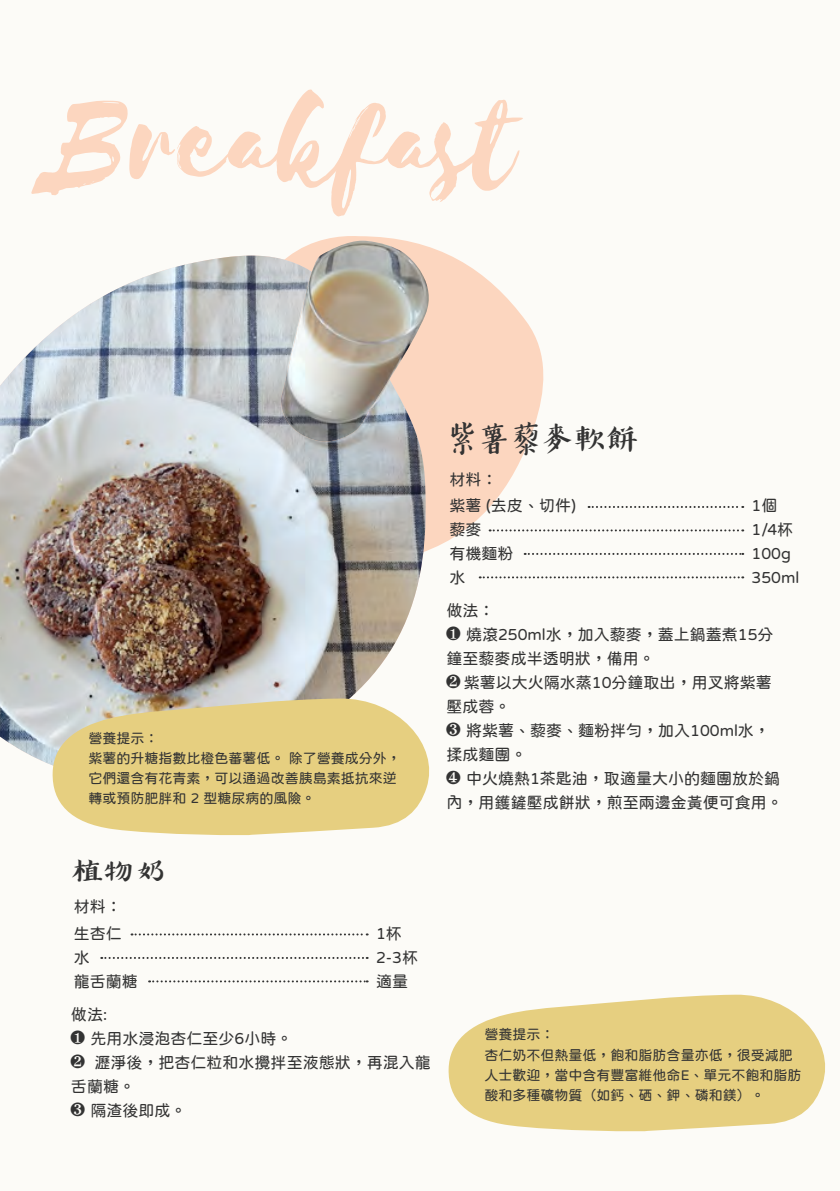
<style>
.page{position:relative;width:840px;height:1191px;background:#fff}
.page>*{position:absolute;margin:0;border:0;box-sizing:border-box;transform-origin:0 0}
.t1{font:144px "Selima";color:#fcd6bf}
.t2{font:36px "Hanyi Senty Tang";color:#333}
.t3{font:16px/24px "jf openhuninn 1.1";color:#333}
.t4{font:14px/20px "jf openhuninn 1.1";color:#333}
.s1{font-family:"Digits"}
</style>
<div class="page">
<div style="left:0;top:0;width:839px;height:1191px;background:#fcfbf7"></div>
<svg style="left:327px;top:236px;width:222px;height:343px;fill:#fcd6bf"></svg>
<img style="left:0;top:255px;width:426px;height:510px">
<img style="left:281px;top:241px;width:156px;height:201px">
<svg style="left:588px;top:506px;width:154px;height:2px"></svg>
<svg style="left:524px;top:553px;width:218px;height:2px"></svg>
<svg style="left:479px;top:576px;width:263px;height:2px"></svg>
<svg style="left:489px;top:529px;width:253px;height:2px"></svg>
<svg style="left:131px;top:933px;width:236px;height:2px"></svg>
<svg style="left:149px;top:980px;width:218px;height:2px"></svg>
<svg style="left:101px;top:957px;width:266px;height:2px"></svg>
<svg style="left:52px;top:698px;width:378px;height:137px;background:#e5d28f"></svg>
<svg style="left:448px;top:994px;width:377px;height:137px;fill:#e6cf80"></svg>
<h1 class="t1" style="left:51px;top:63px;width:467px">Breakfast</h1>
<p class="t4" style="left:88px;top:728px;width:314px">營養提示：<br>紫薯的升糖指數比橙色蕃薯低。 除了營養成分外，它們還含有花青素，可以通過改善胰島素抵抗來逆轉或預防肥胖和 2 型糖尿病的風險。</p>
<h2 class="t2" style="left:446px;top:417px;width:191px">紫薯藜麥軟餅</h2>
<p class="t3" style="left:449px;top:466px;width:128px;line-height:26.6px">材料：<br>紫薯 (去皮、切件)</p>
<p class="t3" style="left:449px;top:517px;width:66px">藜麥<br>有機麵粉水</p>
<p class="t3" style="left:751px;top:493px;width:49px">1個<br>1/4杯<br>100g<br>350ml</p>
<p class="t3" style="left:446px;top:598px;width:337px">做法：<br><span class="s1">Q</span> 燒滾250ml水，加入藜麥，蓋上鍋蓋煮15分鐘至藜麥成半透明狀，備用。<br><span class="s1">R</span> 紫薯以大火隔水蒸10分鐘取出，用叉將紫薯壓成蓉。<br><span class="s1">S</span> 將紫薯、藜麥、麵粉拌勻，加入100ml水，揉成麵團。<br><span class="s1">T</span> 中火燒熱1茶匙油，取適量大小的麵團放於鍋內，用鑊鏟壓成餅狀，煎至兩邊金黃便可食用。</p>
<h2 class="t2" style="left:71px;top:849px;width:96px">植物奶</h2>
<p class="t3" style="left:74px;top:893px;width:50px;line-height:26.6px">材料：生杏仁</p>
<p class="t3" style="left:74px;top:945px;width:65px">水<br>龍舌蘭糖</p>
<p class="t3" style="left:376px;top:921px;width:43px">1杯<br>2-3杯適量</p>
<p class="t3" style="left:71px;top:1001px;width:361px">做法:<br><span class="s1">Q</span> 先用水浸泡杏仁至少6小時。<br><span class="s1">R</span> 瀝淨後，把杏仁粒和水攪拌至液態狀，再混入龍舌蘭糖。<br><span class="s1">S</span> 隔渣後即成。</p>
<p class="t4" style="left:484px;top:1024px;width:318px">營養提示：<br>杏仁奶不但熱量低，飽和脂肪含量亦低，很受減肥人士歡迎，當中含有豐富維他命E、單元不飽和脂肪酸和多種礦物質（如鈣、硒、鉀、磷和鎂）。</p>
</div>
